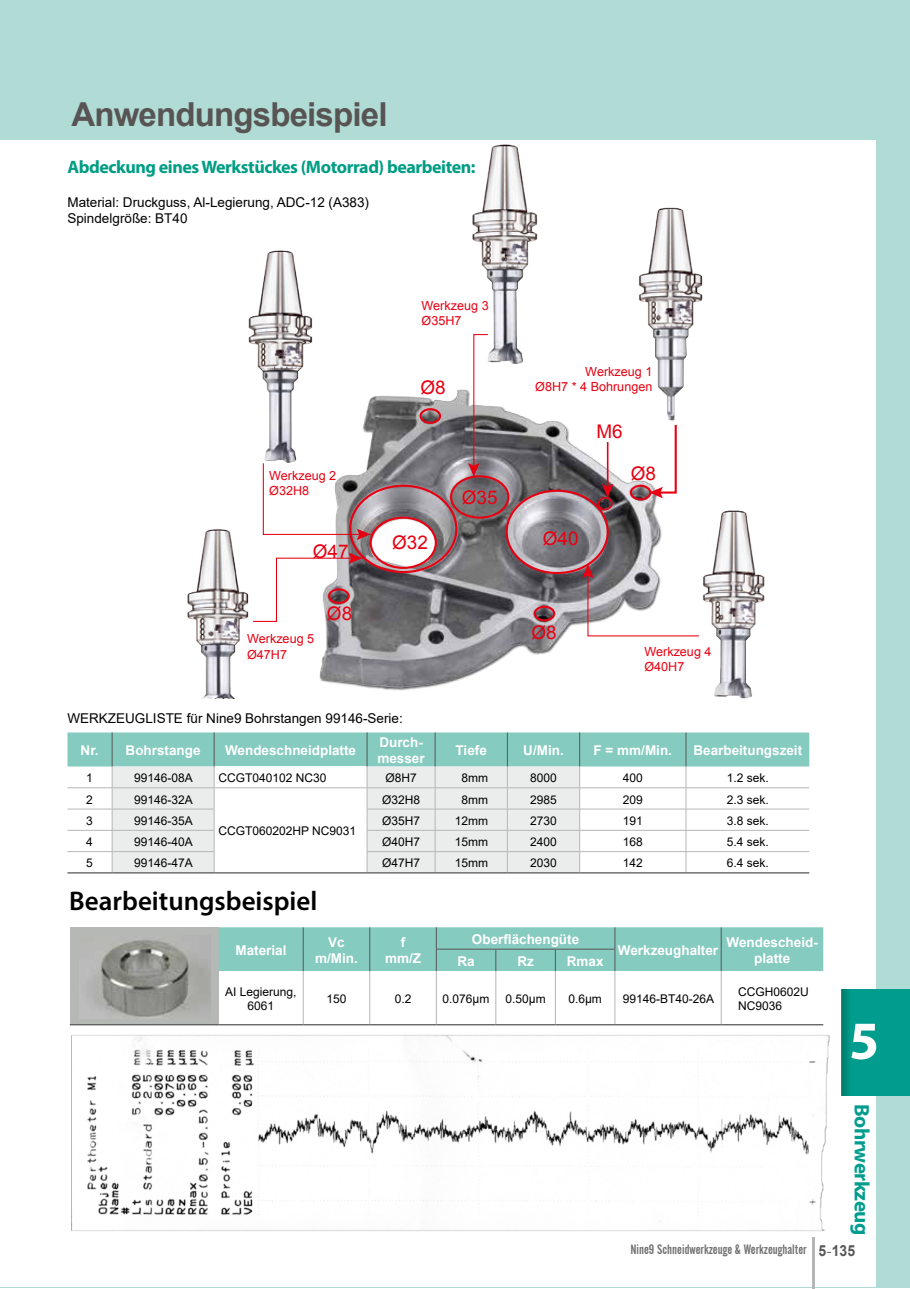
<style>
.page{position:relative;width:910px;height:1289px;background:#fff}
.page>*{position:absolute;margin:0;border:0;box-sizing:border-box;transform-origin:0 0}
.t1{font:700 54px "Myriad Pro";color:#fff}
.t2{font:700 33px "Arial";letter-spacing:-.025em;color:#585453}
.t3{font:600 27px "Myriad Pro";color:#000}
.t4{font:700 21px "Myriad Pro";letter-spacing:-.025em;color:#009d8e}
.t5{font:18.75px "Arial";color:#e60012}
.t6{font:700 18px "Myriad Pro";letter-spacing:-.025em;color:#009d85}
.t7{font:700 13.5px/16.2px "Arial";color:#fff;text-align:center}
.t8{font:13.5px/16.2px "Arial";color:#000}
.t9{font:13.5px "Alternate Gothic No 2 BT";color:#727171}
.t10{font:12.6px/15px "Arial";color:#e60012}
.t11{font:12px/14.4px "Arial";color:#000;text-align:center}
.s1{font-family:"Arial";font-weight:700;font-size:15.3px;color:#595757}
.s2{font-family:"Adobe Ming Std";font-weight:300;font-size:15.3px;color:#595757}
</style>
<div class="page">
<div style="left:0;top:0;width:910px;height:1287px;background:#b0dcd5"></div>
<div style="left:0;top:140px;width:875px;height:1146px;background:#fff"></div>
<svg style="left:67px;top:732px;width:742px;height:140px"></svg>
<hr style="left:112px;top:732px;width:1px;height:34px;background:#595757">
<hr style="left:214px;top:732px;width:1px;height:34px;background:#595757">
<hr style="left:367px;top:732px;width:1px;height:34px;background:#595757">
<hr style="left:435px;top:732px;width:1px;height:34px;background:#595757">
<hr style="left:507px;top:732px;width:1px;height:34px;background:#595757">
<hr style="left:579px;top:732px;width:1px;height:34px;background:#595757">
<hr style="left:686px;top:732px;width:1px;height:34px;background:#595757">
<hr style="left:214px;top:872px;width:153px;height:1px;background:#595757">
<hr style="left:67px;top:872px;width:45px;height:1px;background:#595757">
<hr style="left:112px;top:872px;width:102px;height:1px;background:#595757">
<hr style="left:367px;top:872px;width:68px;height:1px;background:#595757">
<hr style="left:435px;top:872px;width:72px;height:1px;background:#595757">
<hr style="left:507px;top:872px;width:73px;height:1px;background:#595757">
<hr style="left:580px;top:872px;width:106px;height:1px;background:#595757">
<hr style="left:686px;top:872px;width:123px;height:1px;background:#595757">
<img style="left:71px;top:1029px;width:783px;height:202px">
<div style="left:70px;top:927px;width:149px;height:97px;background:#b6b8b5"></div>
<hr style="left:303px;top:971px;width:1px;height:53px;background:#b5b6b6">
<hr style="left:369px;top:971px;width:1px;height:53px;background:#b5b6b6">
<hr style="left:436px;top:971px;width:1px;height:53px;background:#b5b6b6">
<hr style="left:495px;top:971px;width:1px;height:53px;background:#b5b6b6">
<hr style="left:555px;top:971px;width:1px;height:53px;background:#b5b6b6">
<hr style="left:615px;top:971px;width:1px;height:53px;background:#b5b6b6">
<hr style="left:721px;top:971px;width:1px;height:53px;background:#b5b6b6">
<hr style="left:70px;top:1024px;width:149px;height:1px;background:#595757">
<hr style="left:219px;top:1024px;width:84px;height:1px;background:#595757">
<hr style="left:303px;top:1024px;width:67px;height:1px;background:#595757">
<hr style="left:370px;top:1024px;width:66px;height:1px;background:#595757">
<hr style="left:436px;top:1024px;width:60px;height:1px;background:#595757">
<hr style="left:496px;top:1024px;width:59px;height:1px;background:#595757">
<hr style="left:555px;top:1024px;width:60px;height:1px;background:#595757">
<hr style="left:615px;top:1024px;width:106px;height:1px;background:#595757">
<hr style="left:721px;top:1024px;width:102px;height:1px;background:#595757">
<div style="left:219px;top:927px;width:604px;height:44px;background:#85cbbf"></div>
<img style="left:97px;top:940px;width:114px;height:78px">
<img style="left:703px;top:510px;width:62px;height:188px">
<img style="left:639px;top:207px;width:64px;height:214px">
<img style="left:472px;top:144px;width:66px;height:219px">
<img style="left:319px;top:380px;width:351px;height:311px">
<div style="left:370px;top:516px;width:67px;height:53px;border:2px solid #e60012;border-radius:50%"></div>
<div style="left:450px;top:475px;width:59px;height:43px;border:2px solid #e60012;border-radius:50%"></div>
<div style="left:349px;top:484px;width:108px;height:89px;border:2px solid #e60012;border-radius:50%"></div>
<div style="left:630px;top:484px;width:21px;height:16px;border:2px solid #e60012;border-radius:50%"></div>
<div style="left:506px;top:489px;width:103px;height:85px;border:2px solid #e60012;border-radius:50%"></div>
<div style="left:534px;top:605px;width:21px;height:16px;border:2px solid #e60012;border-radius:50%"></div>
<div style="left:598px;top:497px;width:15px;height:13px;border:2px solid #e60012;border-radius:50%"></div>
<hr style="left:607px;top:442px;width:1px;height:56px;background:#e60012">
<div style="left:420px;top:408px;width:21px;height:16px;border:2px solid #e60012;border-radius:50%"></div>
<svg style="left:648px;top:423px;width:29px;height:75px"></svg>
<svg style="left:582px;top:563px;width:117px;height:74px"></svg>
<svg style="left:602px;top:484px;width:11px;height:13px"></svg>
<svg style="left:468px;top:333px;width:21px;height:144px"></svg>
<svg style="left:262px;top:462px;width:110px;height:78px"></svg>
<svg style="left:255px;top:552px;width:110px;height:70px"></svg>
<img style="left:487px;top:269px;width:35px;height:95px">
<img style="left:652px;top:328px;width:36px;height:92px">
<img style="left:248px;top:250px;width:69px;height:221px">
<img style="left:263px;top:370px;width:34px;height:93px">
<img style="left:187px;top:529px;width:68px;height:124px">
<img style="left:200px;top:643px;width:34px;height:55px">
<img style="left:714px;top:628px;width:38px;height:69px">
<div style="left:842px;top:989px;width:68px;height:106px;background:#009d8e"></div>
<hr style="left:812px;top:1237px;width:2px;height:51px;background:#b5b6b6">
<h2 class="t2" style="left:71px;top:91px;width:318px">Anwendungsbeispiel</h2>
<h3 class="t6" style="left:67px;top:155px;width:410px">Abdeckung eines Werkstückes (Motorrad) bearbeiten:</h3>
<p class="t8" style="left:67px;top:194px;width:303px">Material: Druckguss, Al-Legierung, ADC-12 (A383)<br>Spindelgröße: BT40</p>
<p class="t10" style="left:422px;top:298px;width:69px">Werkzeug 3<br>Ø35H7</p>
<h3 class="t5" style="left:421px;top:375px;width:27px">Ø8</h3>
<p class="t10" style="left:269px;top:468px;width:69px">Werkzeug 2<br>Ø32H8</p>
<h3 class="t5" style="left:313px;top:539px;width:37px">Ø47</h3>
<p class="t10" style="left:247px;top:631px;width:69px">Werkzeug 5<br>Ø47H7</p>
<h3 class="t5" style="left:327px;top:601px;width:27px">Ø8</h3>
<h3 class="t5" style="left:392px;top:529px;width:37px">Ø32</h3>
<p class="t8" style="left:67px;top:709px;width:337px">WERKZEUGLISTE für Nine9 Bohrstangen 99146-Serie:</p>
<h3 class="t5" style="left:462px;top:485px;width:37px">Ø35</h3>
<p class="t10" style="left:535px;top:364px;width:119px;text-align:right">Werkzeug 1<br>Ø8H7 * 4 Bohrungen</p>
<h3 class="t5" style="left:596px;top:419px;width:28px">M6</h3>
<h3 class="t5" style="left:631px;top:461px;width:27px">Ø8</h3>
<h3 class="t5" style="left:543px;top:526px;width:37px">Ø40</h3>
<h3 class="t5" style="left:531px;top:620px;width:27px">Ø8</h3>
<p class="t10" style="left:644px;top:644px;width:69px">Werkzeug 4<br>Ø40H7</p>
<p class="t7" style="left:81px;top:742px;width:122px">Nr. Bohrstange</p>
<p class="t7" style="left:225px;top:742px;width:133px">Wendeschneidplatte</p>
<p class="t7" style="left:377px;top:734px;width:49px;text-align:left">Durch&shy;messer</p>
<p class="t7" style="left:456px;top:742px;width:33px">Tiefe</p>
<p class="t7" style="left:523px;top:742px;width:42px">U/Min.</p>
<p class="t7" style="left:594px;top:742px;width:80px">F = mm/Min.</p>
<p class="t7" style="left:693px;top:742px;width:110px">Bearbeitungszeit</p>
<p class="t11" style="left:86px;top:770px;width:8px">1</p>
<p class="t11" style="left:134px;top:770px;width:60px">99146-08A</p>
<p class="t11" style="left:218px;top:770px;width:110px">CCGT040102 NC30</p>
<p class="t11" style="left:385px;top:770px;width:33px">Ø8H7</p>
<p class="t11" style="left:462px;top:770px;width:28px">8mm</p>
<p class="t11" style="left:530px;top:770px;width:28px">8000</p>
<p class="t11" style="left:623px;top:770px;width:22px">400</p>
<p class="t11" style="left:727px;top:770px;width:44px">1.2 sek.</p>
<p class="t11" style="left:86px;top:792px;width:8px">2</p>
<p class="t11" style="left:134px;top:792px;width:60px">99146-32A</p>
<p class="t11" style="left:218px;top:823px;width:139px">CCGT060202HP NC9031</p>
<p class="t11" style="left:382px;top:792px;width:40px">Ø32H8</p>
<p class="t11" style="left:462px;top:792px;width:28px">8mm</p>
<p class="t11" style="left:530px;top:792px;width:28px">2985</p>
<p class="t11" style="left:623px;top:792px;width:22px">209</p>
<p class="t11" style="left:727px;top:792px;width:44px">2.3 sek.</p>
<p class="t11" style="left:86px;top:813px;width:8px">3</p>
<p class="t11" style="left:134px;top:813px;width:60px">99146-35A</p>
<p class="t11" style="left:382px;top:813px;width:40px">Ø35H7</p>
<p class="t11" style="left:455px;top:813px;width:35px">12mm</p>
<p class="t11" style="left:530px;top:813px;width:28px">2730</p>
<p class="t11" style="left:623px;top:813px;width:22px">191</p>
<p class="t11" style="left:727px;top:813px;width:44px">3.8 sek.</p>
<p class="t11" style="left:86px;top:834px;width:8px">4</p>
<p class="t11" style="left:134px;top:834px;width:60px">99146-40A</p>
<p class="t11" style="left:382px;top:834px;width:40px">Ø40H7</p>
<p class="t11" style="left:455px;top:834px;width:35px">15mm</p>
<p class="t11" style="left:530px;top:834px;width:28px">2400</p>
<p class="t11" style="left:623px;top:834px;width:22px">168</p>
<p class="t11" style="left:727px;top:834px;width:44px">5.4 sek.</p>
<p class="t11" style="left:86px;top:855px;width:8px">5</p>
<p class="t11" style="left:134px;top:855px;width:60px">99146-47A</p>
<p class="t11" style="left:382px;top:855px;width:40px">Ø47H7</p>
<p class="t11" style="left:455px;top:855px;width:35px">15mm</p>
<p class="t11" style="left:530px;top:855px;width:28px">2030</p>
<p class="t11" style="left:623px;top:855px;width:22px">142</p>
<p class="t11" style="left:727px;top:855px;width:44px">6.4 sek.</p>
<h3 class="t3" style="left:69px;top:884px;width:250px">Bearbeitungsbeispiel</h3>
<p class="t7" style="left:235px;top:942px;width:53px">Material</p>
<p class="t7" style="left:315px;top:934px;width:44px">Vc m/Min.</p>
<p class="t7" style="left:385px;top:934px;width:38px">f mm/Z</p>
<p class="t7" style="left:472px;top:931px;width:109px">Oberflächengüte</p>
<p class="t7" style="left:727px;top:934px;width:93px">Wendescheid-</p>
<p class="t7" style="left:618px;top:942px;width:102px">Werkzeughalter</p>
<p class="t7" style="left:457px;top:953px;width:19px">Ra</p>
<p class="t7" style="left:517px;top:953px;width:18px">Rz</p>
<p class="t7" style="left:567px;top:953px;width:38px">Rmax</p>
<p class="t7" style="left:754px;top:950px;width:38px">platte</p>
<p class="t11" style="left:225px;top:984px;width:73px">AI Legierung,<br>6061</p>
<p class="t11" style="left:326px;top:991px;width:22px">150</p>
<p class="t11" style="left:395px;top:991px;width:18px">0.2</p>
<p class="t11" style="left:443px;top:991px;width:48px">0.076μm</p>
<p class="t11" style="left:505px;top:991px;width:42px">0.50μm</p>
<p class="t11" style="left:568px;top:991px;width:35px">0.6μm</p>
<p class="t11" style="left:623px;top:991px;width:93px">99146-BT40-26A</p>
<p class="t11" style="left:738px;top:984px;width:72px;text-align:left">CCGH0602U<br>NC9036</p>
<h1 class="t1" style="left:849px;top:1005px;width:31px">5</h1>
<h3 class="t4" style="left:875px;top:1103px;width:133px;rotate:90deg">Bohrwerkzeug</h3>
<p class="t9" style="left:630px;top:1241px;width:226px">Nine9 Schneidwerkzeuge &amp; Werkzeughalter <span class="s1">5</span><span class="s2">-</span><span class="s1">135</span></p>
</div>
